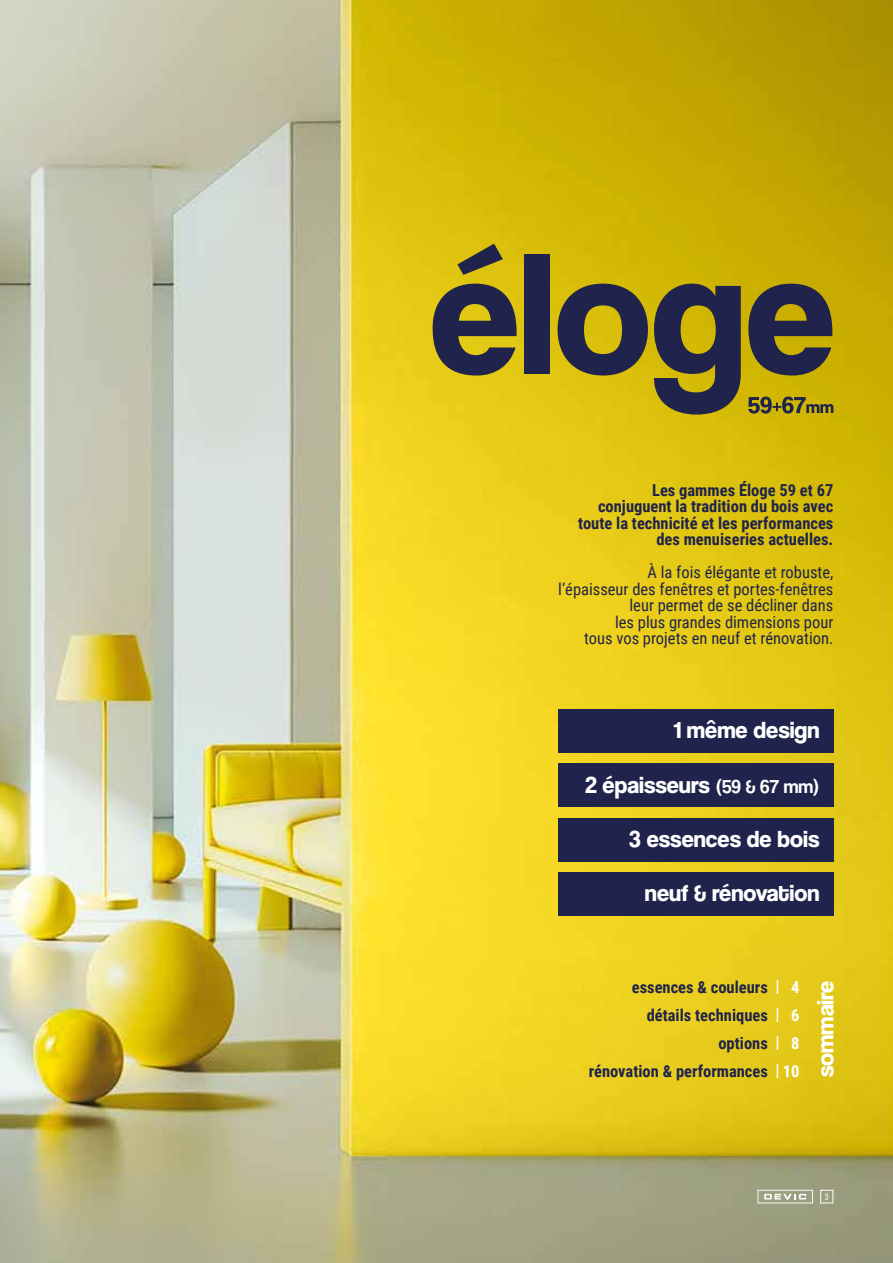
<style>
.page{position:relative;width:893px;height:1263px;background:#fff}
.page>*{position:absolute;margin:0;border:0;box-sizing:border-box;transform-origin:0 0}
.t1{font:700 177.45px "Coolvetica Rg";color:#20234b}
.t2{font:700 24px "Coolvetica Rg";color:#fff}
.t3{font:700 16.5px/16.5px "Roboto Condensed";color:#20234b;text-align:right}
.t4{font:16.5px/16.5px "Roboto Condensed";color:#20234b;text-align:right}
.t5{font:9px "Roboto Condensed";color:#fff}
.s1{font-weight:400;font-size:19.5px}
.s2{color:#fff}
</style>
<div class="page">
<img style="left:0;top:0;width:893px;height:1263px">
<div style="left:558px;top:709px;width:275px;height:43px;background:#20234b"></div>
<div style="left:558px;top:763px;width:275px;height:44px;background:#20234b"></div>
<div style="left:558px;top:818px;width:275px;height:43px;background:#20234b"></div>
<div style="left:558px;top:872px;width:275px;height:44px;background:#20234b"></div>
<svg style="left:748px;top:396px;width:85px;height:18px"></svg>
<svg style="left:757px;top:1190px;width:56px;height:13px"></svg>
<div style="left:820px;top:1190px;width:13px;height:13px;border:1px solid #fff"></div>
<h1 class="t1" style="left:430px;top:210px;width:407px">éloge</h1>
<p class="t3" style="left:578px;top:481px;width:257px">Les gammes Éloge 59 et 67 conjuguent la tradition du bois avec toute la technicité et les performances des menuiseries actuelles.</p>
<p class="t4" style="left:558px;top:563px;width:277px">À la fois élégante et robuste,<br>l’épaisseur des fenêtres et portes-fenêtres leur permet de se décliner dans<br>les plus grandes dimensions pour<br>tous vos projets en neuf et rénovation.</p>
<h2 class="t2" style="left:674px;top:716px;width:147px">1 même design</h2>
<h2 class="t2" style="left:585px;top:770px;width:236px">2 épaisseurs <span class="s1">(59 &amp; 67 mm)</span></h2>
<h2 class="t2" style="left:629px;top:825px;width:192px">3 essences de bois</h2>
<h2 class="t2" style="left:645px;top:879px;width:176px">neuf &amp; rénovation</h2>
<p class="t3" style="left:589px;top:972px;width:212px;line-height:28.2px">essences &amp; couleurs <span class="s2">| 4 </span>détails techniques <span class="s2">| 6<br></span>options <span class="s2">| 8<br></span>rénovation &amp; performances <span class="s2">| 10</span></p>
<h2 class="t2" style="left:811px;top:1077px;width:98px;rotate:-90deg">sommaire</h2>
<p class="t5" style="left:825px;top:1190px;width:6px">3</p>
</div>
